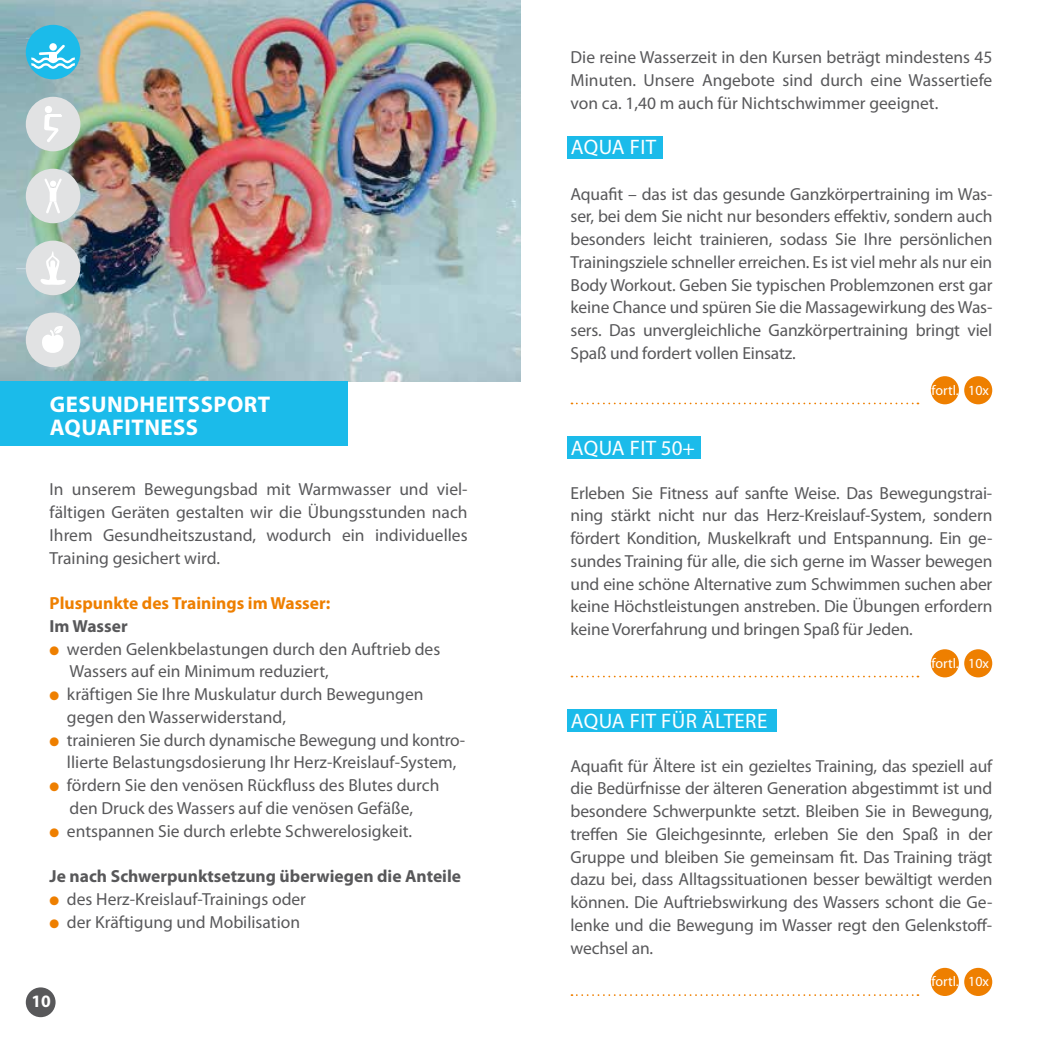
<style>
.page{position:relative;width:1042px;height:1042px;background:#fff}
.page>*{position:absolute;margin:0;border:0;box-sizing:border-box;transform-origin:0 0}
.t1{font:700 22.75px/22.8px "Myriad Pro";letter-spacing:.02em;color:#fff}
.t2{font:21px "Myriad Pro";letter-spacing:.02em;color:#fff}
.t3{font:17.5px/22.8px "Myriad Pro";color:#58585a;text-align:justify}
.t4{font:700 17.5px "Myriad Pro";color:#58585a}
.t5{font:700 17.5px "Myriad Pro";color:#ee7f00}
.t6{font:700 17.5px "Myriad Pro";color:#fff}
.t7{font:14px "Myriad Pro";color:#fff}
.s1{color:#ee7f00}
</style>
<div class="page">
<div style="left:567px;top:710px;width:210px;height:22px;background:#1bbbea"></div>
<div style="left:567px;top:436px;width:133px;height:23px;background:#1bbbea"></div>
<div style="left:567px;top:136px;width:96px;height:22px;background:#1bbbea"></div>
<svg style="left:571px;top:403px;width:347px;height:1px"></svg>
<div style="left:931px;top:376px;width:28px;height:28px;background:#ee7f00;border-radius:50%"></div>
<div style="left:964px;top:376px;width:28px;height:28px;background:#ee7f00;border-radius:50%"></div>
<svg style="left:571px;top:676px;width:347px;height:1px"></svg>
<div style="left:931px;top:649px;width:28px;height:28px;background:#ee7f00;border-radius:50%"></div>
<div style="left:964px;top:649px;width:28px;height:28px;background:#ee7f00;border-radius:50%"></div>
<svg style="left:571px;top:994px;width:347px;height:2px"></svg>
<div style="left:931px;top:968px;width:28px;height:28px;background:#ee7f00;border-radius:50%"></div>
<div style="left:964px;top:968px;width:28px;height:28px;background:#ee7f00;border-radius:50%"></div>
<img style="left:0;top:0;width:521px;height:382px">
<div style="left:0;top:382px;width:347px;height:64px;background:#1bbbea"></div>
<div style="left:26px;top:25px;width:54px;height:54px;background:#1bbbea;border-radius:50%"></div>
<svg style="left:31px;top:45px;width:44px;height:24px"></svg>
<div style="left:26px;top:97px;width:54px;height:54px;background:#e1e2e3;border-radius:50%"></div>
<div style="left:45px;top:106px;width:7px;height:7px;background:#fff;border-radius:50%"></div>
<svg style="left:44px;top:114px;width:18px;height:28px"></svg>
<div style="left:26px;top:169px;width:54px;height:54px;background:#e1e2e3;border-radius:50%"></div>
<svg style="left:44px;top:179px;width:18px;height:34px"></svg>
<div style="left:26px;top:241px;width:54px;height:54px;background:#e1e2e3;border-radius:50%"></div>
<svg style="left:40px;top:251px;width:26px;height:34px"></svg>
<div style="left:26px;top:313px;width:54px;height:54px;background:#e1e2e3;border-radius:50%"></div>
<svg style="left:42px;top:326px;width:22px;height:27px"></svg>
<div style="left:26px;top:987px;width:30px;height:30px;background:#58585a;border-radius:50%"></div>
<h1 class="t1" style="left:50px;top:392px;width:222px">GESUNDHEITSSPORT<br>AQUAFITNESS</h1>
<p class="t3" style="left:50px;top:478px;width:419px">In unserem Bewegungsbad mit Warmwasser und viel&shy;fältigen Geräten gestalten wir die Übungsstunden nach Ihrem Gesundheitszustand, wodurch ein individuelles Training gesichert wird.</p>
<p class="t5" style="left:50px;top:592px;width:282px">Pluspunkte des Trainings im Wasser:</p>
<p class="t4" style="left:50px;top:614px;width:80px">Im Wasser</p>
<p class="t3" style="left:69px;top:637px;width:372px;text-indent:-20px"><span class="s1">●</span> werden Gelenkbelastungen durch den Auftrieb des<br>Wassers auf ein Minimum reduziert,</p>
<p class="t3" style="left:67px;top:682px;width:358px;text-indent:-17px"><span class="s1">●</span> kräftigen Sie Ihre Muskulatur durch Bewegungen gegen den Wasserwiderstand,</p>
<p class="t3" style="left:50px;top:728px;width:417px;text-align:center"><span class="s1">●</span> trainieren Sie durch dynamische Bewegung und kontro&shy;llierte Belastungsdosierung Ihr Herz-Kreislauf-System,</p>
<p class="t3" style="left:50px;top:773px;width:391px;text-align:center"><span class="s1">●</span> fördern Sie den venösen Rückfluss des Blutes durch den Druck des Wassers auf die venösen Gefäße,</p>
<p class="t3" style="left:50px;top:819px;width:364px"><span class="s1">●</span> entspannen Sie durch erlebte Schwerelosigkeit.</p>
<p class="t4" style="left:50px;top:865px;width:413px">Je nach Schwerpunktsetzung überwiegen die Anteile</p>
<p class="t3" style="left:50px;top:887px;width:258px"><span class="s1">●</span> des Herz-Kreislauf-Trainings oder</p>
<p class="t3" style="left:50px;top:910px;width:252px"><span class="s1">●</span> der Kräftigung und Mobilisation</p>
<p class="t6" style="left:31px;top:990px;width:21px">10</p>
<p class="t3" style="left:570px;top:45px;width:423px">Die reine Wasserzeit in den Kursen beträgt mindestens 45<br>Minuten. Unsere Angebote sind durch eine Wassertiefe von ca. 1,40 m auch für Nichtschwimmer geeignet.</p>
<p class="t2" style="left:571px;top:134px;width:87px">AQUA FIT</p>
<p class="t3" style="left:570px;top:182px;width:423px">Aquafit – das ist das gesunde Ganzkörpertraining im Was&shy;ser, bei dem Sie nicht nur besonders effektiv, sondern auch besonders leicht trainieren, sodass Sie Ihre persönlichen Trainingsziele schneller erreichen. Es ist viel mehr als nur ein Body Workout. Geben Sie typischen Problemzonen erst gar keine Chance und spüren Sie die Massagewirkung des Was&shy;sers. Das unvergleichliche Ganzkörpertraining bringt viel Spaß und fordert vollen Einsatz.</p>
<p class="t7" style="left:931px;top:381px;width:59px">fortl. 10x</p>
<p class="t2" style="left:571px;top:435px;width:126px">AQUA FIT 50+</p>
<p class="t3" style="left:570px;top:481px;width:423px">Erleben Sie Fitness auf sanfte Weise. Das Bewegungstrai&shy;ning stärkt nicht nur das Herz-Kreislauf-System, sondern fördert Kondition, Muskelkraft und Entspannung. Ein ge&shy;sundes Training für alle, die sich gerne im Wasser bewegen und eine schöne Alternative zum Schwimmen suchen aber keine Höchstleistungen anstreben. Die Übungen erfordern keine Vorerfahrung und bringen Spaß für Jeden.</p>
<p class="t7" style="left:931px;top:654px;width:59px">fortl. 10x</p>
<p class="t2" style="left:571px;top:708px;width:198px">AQUA FIT FÜR ÄLTERE</p>
<p class="t3" style="left:570px;top:754px;width:423px">Aquafit für Ältere ist ein gezieltes Training, das speziell auf die Bedürfnisse der älteren Generation abgestimmt ist und besondere Schwerpunkte setzt. Bleiben Sie in Bewegung, treffen Sie Gleichgesinnte, erleben Sie den Spaß in der Gruppe und bleiben Sie gemeinsam fit. Das Training trägt dazu bei, dass Alltagssituationen besser bewältigt werden können. Die Auftriebswirkung des Wassers schont die Ge&shy;lenke und die Bewegung im Wasser regt den Gelenkstoff&shy;wechsel an.</p>
<p class="t7" style="left:931px;top:973px;width:59px">fortl. 10x</p>
</div>
